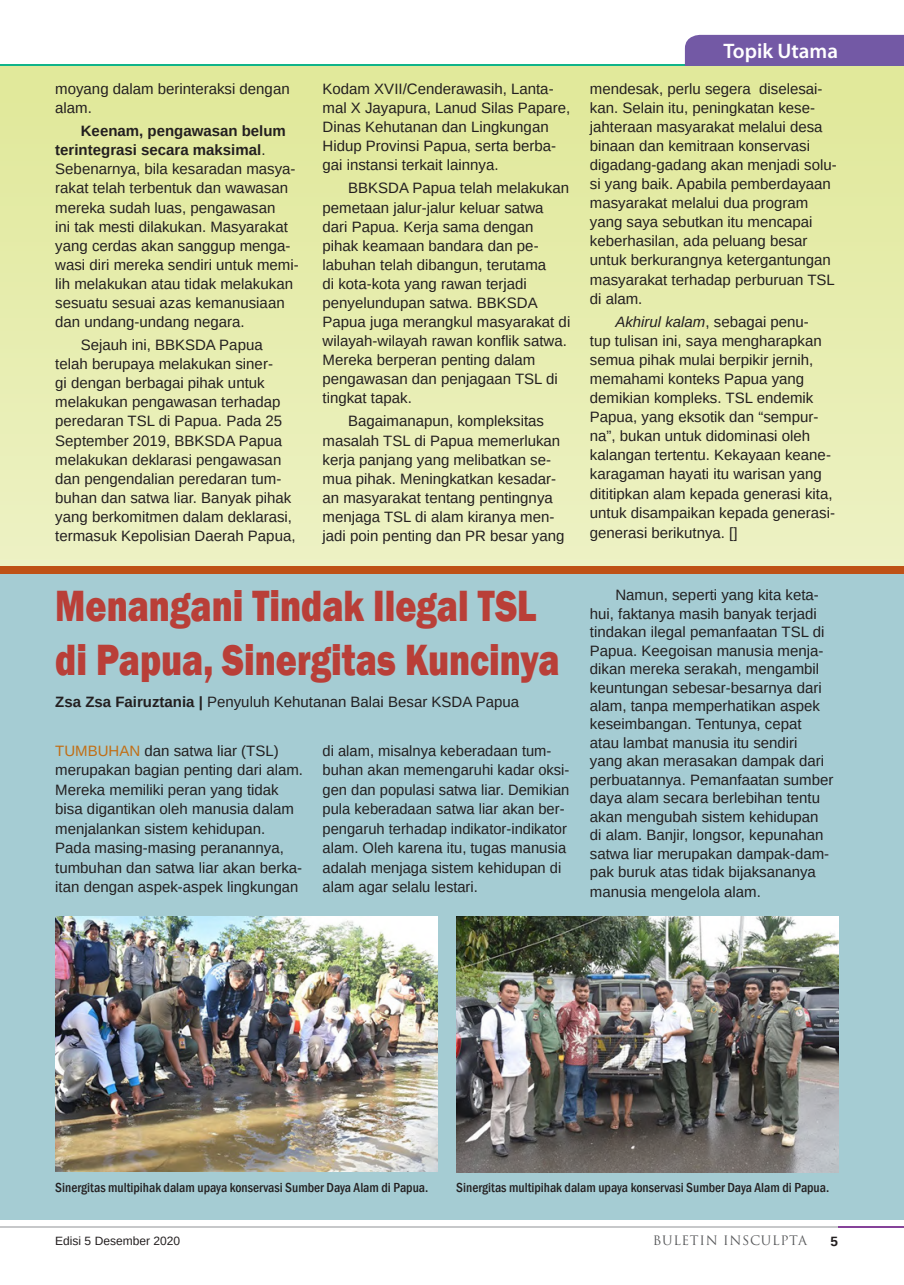
<style>
.page{position:relative;width:904px;height:1285px;background:#fff}
.page>*{position:absolute;margin:0;border:0;box-sizing:border-box;transform-origin:0 0}
.jdl{font:800 45px/54px "Franklin Gothic";color:#b93f38;scale:.8 1}
.Rubik{font:600 21px "Myriad Pro";color:#fff}
.ISI{font:15px/19px "Arimo";color:#231f20}
.Ket_gb{font:500 condensed 13.5px "Franklin Gothic";color:#231f20}
.NOMER{font:700 13.5px "Arimo";color:#231f20}
.t1{font:12.75px "Trajan Pro";letter-spacing:.05em;color:#57585a}
.t2{font:12px "Arimo";color:#231f20}
.s1{font-weight:700}
.s2{color:#c16e15}
.s3{font-style:italic}
</style>
<div class="page">
<hr style="left:0;top:1226px;width:850px;height:1px;background:#c7c8ca">
<hr style="left:838px;top:1226px;width:66px;height:1px;background:#864399">
<hr style="left:0;top:64px;width:904px;height:2px;background:#10b48a">
<svg style="left:0;top:66px;width:904px;height:500px;background:#e6ecae"></svg>
<div style="left:0;top:568px;width:904px;height:650px;background:#a5ccd3"></div>
<div style="left:0;top:566px;width:904px;height:7px;background:#be5116"></div>
<img style="left:456px;top:916px;width:382px;height:255px">
<img style="left:55px;top:916px;width:382px;height:255px">
<div style="left:685px;top:35px;width:219px;height:31px;background:#7359a5"></div>
<p class="ISI" style="left:55px;top:79px;width:236px">moyang dalam berinteraksi dengan alam.</p>
<p class="ISI" style="left:55px;top:122px;width:245px;text-indent:26px"><span class="s1">Keenam, pengawasan belum terintegrasi secara maksimal</span>.<br>Sebenarnya, bila kesaradan masya&shy;rakat telah terbentuk dan wawasan mereka sudah luas, pengawasan<br>ini tak mesti dilakukan. Masyarakat yang cerdas akan sanggup menga&shy;wasi diri mereka sendiri untuk memi&shy;lih melakukan atau tidak melakukan sesuatu sesuai azas kemanusiaan dan undang-undang negara.</p>
<p class="ISI" style="left:55px;top:335px;width:242px;text-indent:26px">Sejauh ini, BBKSDA Papua telah berupaya melakukan siner-<br>gi dengan berbagai pihak untuk melakukan pengawasan terhadap peredaran TSL di Papua. Pada 25<br>September 2019, BBKSDA Papua melakukan deklarasi pengawasan dan pengendalian peredaran tum&shy;buhan dan satwa liar. Banyak pihak yang berkomitmen dalam deklarasi, termasuk Kepolisian Daerah Papua,</p>
<p class="ISI" style="left:322px;top:79px;width:249px">Kodam XVII/Cenderawasih, Lanta&shy;mal X Jayapura, Lanud Silas Papare, Dinas Kehutanan dan Lingkungan Hidup Provinsi Papua, serta berba&shy;gai instansi terkait lainnya.</p>
<p class="ISI" style="left:322px;top:179px;width:249px;text-indent:26px">BBKSDA Papua telah melakukan pemetaan jalur-jalur keluar satwa dari Papua. Kerja sama dengan pihak keamaan bandara dan pe&shy;labuhan telah dibangun, terutama<br>di kota-kota yang rawan terjadi penyelundupan satwa. BBKSDA<br>Papua juga merangkul masyarakat di wilayah-wilayah rawan konflik satwa.<br>Mereka berperan penting dalam pengawasan dan penjagaan TSL di tingkat tapak.</p>
<p class="ISI" style="left:322px;top:412px;width:243px;text-indent:26px">Bagaimanapun, kompleksitas masalah TSL di Papua memerlukan kerja panjang yang melibatkan se&shy;mua pihak. Meningkatkan kesadar&shy;an masyarakat tentang pentingnya menjaga TSL di alam kiranya men&shy;jadi poin penting dan PR besar yang</p>
<p class="jdl" style="left:55px;top:578px;width:632px">Menangani Tindak Ilegal TSL di Papua, Sinergitas Kuncinya</p>
<p class="ISI" style="left:55px;top:692px;width:465px"><span class="s1">Zsa Zsa Fairuztania |</span> Penyuluh Kehutanan Balai Besar KSDA Papua</p>
<p class="ISI" style="left:55px;top:740px;width:249px;line-height:19.5px"><span class="s2">TUMBUHAN</span> dan satwa liar (TSL) merupakan bagian penting dari alam.<br>Mereka memiliki peran yang tidak bisa digantikan oleh manusia dalam menjalankan sistem kehidupan.<br>Pada masing-masing peranannya, tumbuhan dan satwa liar akan berka&shy;itan dengan aspek-aspek lingkungan</p>
<p class="ISI" style="left:322px;top:740px;width:248px;line-height:19.5px">di alam, misalnya keberadaan tum&shy;buhan akan memengaruhi kadar oksi&shy;gen dan populasi satwa liar. Demikian pula keberadaan satwa liar akan ber&shy;pengaruh terhadap indikator-indikator alam. Oleh karena itu, tugas manusia adalah menjaga sistem kehidupan di alam agar selalu lestari.</p>
<p class="Rubik" style="left:723px;top:38px;width:116px">Topik Utama</p>
<p class="ISI" style="left:590px;top:79px;width:248px">mendesak, perlu segera diselesai&shy;kan. Selain itu, peningkatan kese&shy;jahteraan masyarakat melalui desa binaan dan kemitraan konservasi digadang-gadang akan menjadi solu&shy;si yang baik. Apabila pemberdayaan masyarakat melalui dua program yang saya sebutkan itu mencapai keberhasilan, ada peluang besar untuk berkurangnya ketergantungan masyarakat terhadap perburuan TSL di alam.</p>
<p class="ISI" style="left:590px;top:312px;width:247px;text-indent:26px"><span class="s3">Akhirul kalam</span>, sebagai penu-<br>tup tulisan ini, saya mengharapkan semua pihak mulai berpikir jernih, memahami konteks Papua yang demikian kompleks. TSL endemik Papua, yang eksotik dan “sempur&shy;na”, bukan untuk didominasi oleh kalangan tertentu. Kekayaan keane&shy;karagaman hayati itu warisan yang dititipkan alam kepada generasi kita, untuk disampaikan kepada generasi&shy;generasi berikutnya. []</p>
<p class="ISI" style="left:590px;top:586px;width:245px;line-height:18.5px;text-indent:26px">Namun, seperti yang kita keta&shy;hui, faktanya masih banyak terjadi tindakan ilegal pemanfaatan TSL di Papua. Keegoisan manusia menja&shy;dikan mereka serakah, mengambil keuntungan sebesar-besarnya dari alam, tanpa memperhatikan aspek keseimbangan. Tentunya, cepat atau lambat manusia itu sendiri yang akan merasakan dampak dari perbuatannya. Pemanfaatan sumber daya alam secara berlebihan tentu akan mengubah sistem kehidupan di alam. Banjir, longsor, kepunahan satwa liar merupakan dampak-dam&shy;pak buruk atas tidak bijaksananya manusia mengelola alam.</p>
<p class="Ket_gb" style="left:55px;top:1177px;width:374px">Sinergitas multipihak dalam upaya konservasi Sumber Daya Alam di Papua.</p>
<p class="Ket_gb" style="left:456px;top:1177px;width:374px">Sinergitas multipihak dalam upaya konservasi Sumber Daya Alam di Papua.</p>
<p class="t2" style="left:55px;top:1232px;width:126px">Edisi 5 Desember 2020</p>
<p class="t1" style="left:652px;top:1232px;width:156px">BULETIN INSCULPTA</p>
<p class="NOMER" style="left:830px;top:1231px;width:9px">5</p>
</div>
